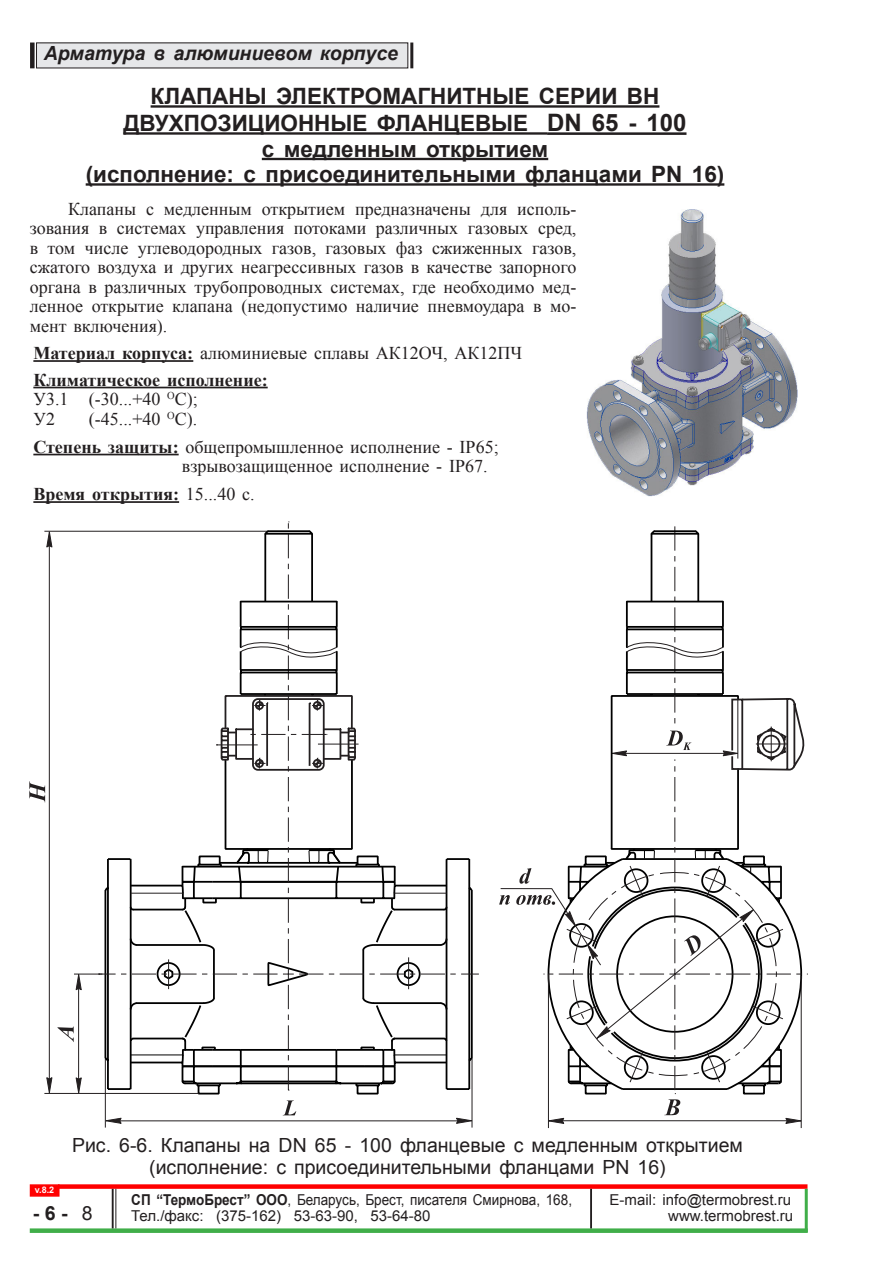
<style>
.page{position:relative;width:893px;height:1263px;background:#fff}
.page>*{position:absolute;margin:0;border:0;box-sizing:border-box;transform-origin:0 0}
.Название_типа{font:700 22.5px "Arial";color:#231f20}
.Основной_текст{font:19.5px "Arial";color:#231f20}
.t1{font:italic 700 19.5px "Arial";color:#231f20}
.t2{font:700 19.5px "Arial";color:#231f20}
.Основной_текст-2{font:18px/19.5px "Times New Roman";color:#231f20;text-align:justify}
.Основной_текст_-_дан{font:18px/19.5px "Times New Roman";color:#231f20}
.Основной_текст_-_дан-2{font:700 18px/19.5px "Times New Roman";color:#231f20}
.t3{font:15px "Arial";color:#231f20}
.t4{font:15px "Arial";color:#231f20;scale:.9 1}
.t5{font:700 9px "Arial";color:#fff}
.s1{font-size:24px}
.s2{font-weight:700}
.s3{font-weight:400}
</style>
<div class="page">
<div style="left:37px;top:43px;width:371px;height:25px;background:#e6e7e9"></div>
<hr style="left:410px;top:43px;width:3px;height:25px;background:#231f20">
<div style="left:30px;top:43px;width:5px;height:25px;background:#231f20"></div>
<div style="left:30px;top:1228px;width:778px;height:5px;background:#40ae49"></div>
<div style="left:30px;top:1184px;width:30px;height:13px;background:#f00;border:2px solid #f00"></div>
<div style="left:58px;top:1184px;width:749px;height:5px;background:#f00"></div>
<hr style="left:590px;top:1189px;width:2px;height:39px;background:#231f20">
<hr style="left:112px;top:1189px;width:2px;height:39px;background:#231f20">
<hr style="left:115px;top:1189px;width:1px;height:39px;background:#231f20">
<hr style="left:805px;top:1189px;width:3px;height:43px;background:#40ae49">
<hr style="left:151px;top:105px;width:508px;height:3px;background:#231f20">
<hr style="left:124px;top:132px;width:423px;height:3px;background:#231f20">
<hr style="left:547px;top:132px;width:139px;height:3px;background:#231f20">
<hr style="left:262px;top:158px;width:286px;height:2px;background:#231f20">
<hr style="left:86px;top:183px;width:638px;height:3px;background:#231f20">
<hr style="left:33px;top:360px;width:160px;height:2px;background:#231f20">
<hr style="left:33px;top:387px;width:235px;height:1px;background:#231f20">
<hr style="left:33px;top:454px;width:146px;height:1px;background:#231f20">
<hr style="left:33px;top:501px;width:146px;height:2px;background:#231f20">
<img style="left:586px;top:209px;width:212px;height:288px">
<hr style="left:105px;top:1058px;width:1px;height:69px;background:#231f20">
<hr style="left:472px;top:1058px;width:1px;height:69px;background:#231f20">
<svg style="left:75px;top:1076px;width:7px;height:18px"></svg>
<svg style="left:46px;top:1076px;width:7px;height:18px"></svg>
<svg style="left:75px;top:973px;width:7px;height:18px"></svg>
<svg style="left:46px;top:530px;width:7px;height:19px"></svg>
<svg style="left:57px;top:1026px;width:17px;height:16px"></svg>
<svg style="left:29px;top:781px;width:16px;height:21px"></svg>
<hr style="left:548px;top:974px;width:1px;height:154px;background:#231f20">
<hr style="left:801px;top:976px;width:1px;height:152px;background:#231f20">
<svg style="left:99px;top:521px;width:380px;height:603px"></svg>
<svg style="left:516px;top:526px;width:292px;height:598px"></svg>
<p class="t1" style="left:44px;top:40px;width:356px">Арматура в алюминиевом корпусе</p>
<p class="Название_типа" style="left:151px;top:80px;width:510px">КЛАПАНЫ ЭЛЕКТРОМАГНИТНЫЕ СЕРИИ ВН</p>
<p class="Название_типа" style="left:124px;top:107px;width:564px">ДВУХПОЗИЦИОННЫЕ ФЛАНЦЕВЫЕ <span class="s1">DN 65 - 100</span></p>
<p class="Название_типа" style="left:262px;top:133px;width:288px">с медленным открытием</p>
<p class="Название_типа" style="left:86px;top:158px;width:640px">(исполнение: с присоединительными фланцами PN 16)</p>
<p class="Основной_текст-2" style="left:30px;top:198px;width:548px;text-indent:38px">Клапаны с медленным открытием предназначены для исполь&shy;зования в системах управления потоками различных газовых сред, в том числе углеводородных газов, газовых фаз сжиженных газов, сжатого воздуха и других неагрессивных газов в качестве запорного органа в различных трубопроводных системах, где необходимо мед&shy;ленное открытие клапана (недопустимо наличие пневмоудара в мо&shy;мент включения).</p>
<p class="Основной_текст_-_дан" style="left:33px;top:343px;width:490px"><span class="s2">Материал корпуса:</span> алюминиевые сплавы АК12ОЧ, АК12ПЧ</p>
<p class="Основной_текст_-_дан-2" style="left:33px;top:369px;width:236px">Климатическое исполнение:<br><span class="s3">У3.1 (-30...+40</span> <sup>О</sup><span class="s3">С);<br>У2</span></p>
<p class="Основной_текст_-_дан" style="left:89px;top:408px;width:110px">(-45...+40 <sup>О</sup>С).</p>
<p class="Основной_текст_-_дан" style="left:182px;top:436px;width:318px;text-indent:-148px"><span class="s2">Степень защиты:</span> общепромышленное исполнение - IP65; взрывозащищенное исполнение - IP67.</p>
<p class="Основной_текст_-_дан-2" style="left:33px;top:484px;width:223px">Время открытия: <span class="s3">15...40 c.</span></p>
<p class="Основной_текст" style="left:72px;top:1131px;width:672px">Рис. 6-6. Клапаны на DN 65 - 100 фланцевые с медленным открытием</p>
<p class="Основной_текст" style="left:149px;top:1153px;width:518px">(исполнение: с присоединительными фланцами PN 16)</p>
<p class="t5" style="left:35px;top:1183px;width:21px">v.8.2</p>
<p class="t2" style="left:33px;top:1199px;width:61px">- 6 - <span class="s3">8</span></p>
<p class="t4" style="left:131px;top:1189px;width:491px"><span class="s2">СП “ТермоБрест” ООО</span>, Беларусь, Брест, писателя Смирнова, 168,</p>
<p class="t3" style="left:610px;top:1189px;width:183px">E-mail: info@termobrest.ru</p>
<p class="t3" style="left:131px;top:1206px;width:301px">Тел./факс: (375-162) 53-63-90, 53-64-80</p>
<p class="t3" style="left:668px;top:1206px;width:127px">www.termobrest.ru</p>
</div>
